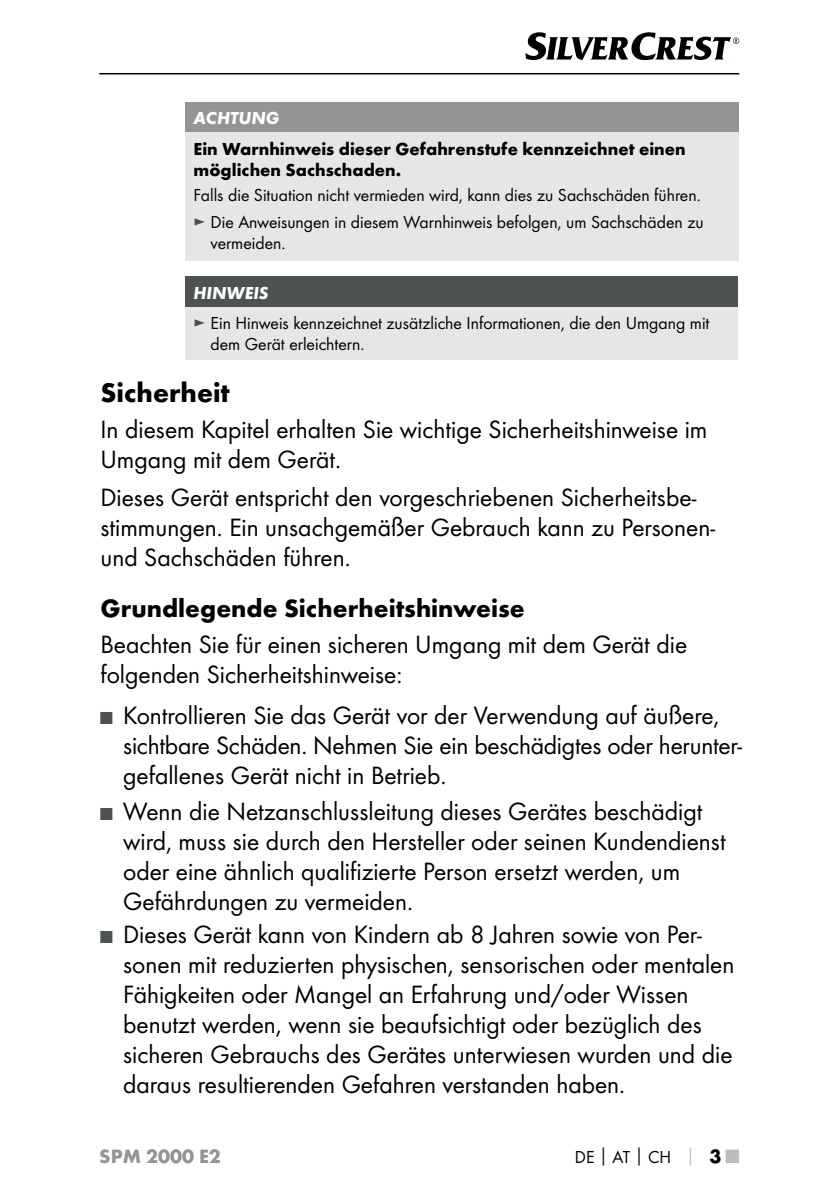
<style>
.page{position:relative;width:840px;height:1191px;background:#fff}
.page>*{position:absolute;margin:0;border:0;box-sizing:border-box;transform-origin:0 0}
.t1{font:700 28px "Futura";color:#040000}
.t2{font:26px/30px "Futura Boo";color:#040000}
.t3{font:700 26px "Futura";color:#040000}
.t4{font:700 20px "Futura";color:#929495}
.t5{font:18px/27.2px "Futura Boo";color:#040000}
.t6{font:700 18px/21.6px "Futura";color:#040000}
.t7{font:italic 700 18px "Futura";color:#fff}
.s1{color:#4f5253}
.s2{font-size:18px;color:#4f5253}
.s3{font-family:"Futura";font-weight:700;color:#bbbdbc}
.s4{font-family:"Futura";font-weight:700;font-size:20px}
.s5{font-family:"Futura";font-weight:700;font-size:20px;color:#bbbdbc}
</style>
<div class="page">
<hr style="left:99px;top:73px;width:639px;height:1px;background:#040000">
<svg style="left:525px;top:32px;width:213px;height:28px"></svg>
<div style="left:185px;top:102px;width:553px;height:30px;background:#929495"></div>
<div style="left:185px;top:132px;width:553px;height:128px;background:#e6e6e5"></div>
<div style="left:185px;top:277px;width:552px;height:30px;background:#4f5253"></div>
<div style="left:185px;top:307px;width:552px;height:52px;background:#e6e6e5"></div>
<p class="t7" style="left:193px;top:112px;width:87px">ACHTUNG</p>
<p class="t6" style="left:193px;top:139px;width:493px">Ein Warnhinweis dieser Gefahrenstufe kennzeichnet einen möglichen Sachschaden.</p>
<p class="t5" style="left:193px;top:182px;width:511px">Falls die Situation nicht vermieden wird, kann dies zu Sachschäden führen. <span class="s1">►</span> Die Anweisungen in diesem Warnhinweis befolgen, um Sachschäden zu</p>
<p class="t5" style="left:210px;top:231px;width:76px">vermeiden.</p>
<p class="t7" style="left:193px;top:287px;width:76px">HINWEIS</p>
<p class="t5" style="left:210px;top:313px;width:500px;line-height:21.6px;text-indent:-17px"><span class="s1">►</span> Ein Hinweis kennzeichnet zusätzliche Informationen, die den Umgang mit dem Gerät erleichtern.</p>
<p class="t1" style="left:100px;top:381px;width:131px">Sicherheit</p>
<p class="t2" style="left:100px;top:415px;width:608px">In diesem Kapitel erhalten Sie wichtige Sicherheitshinweise im<br>Umgang mit dem Gerät.</p>
<p class="t2" style="left:100px;top:484px;width:615px">Dieses Gerät entspricht den vorgeschriebenen Sicherheitsbe&shy;stimmungen. Ein unsachgemäßer Gebrauch kann zu Personen&shy;und Sachschäden führen.</p>
<p class="t3" style="left:100px;top:598px;width:425px">Grundlegende Sicherheitshinweise</p>
<p class="t2" style="left:100px;top:630px;width:588px">Beachten Sie für einen sicheren Umgang mit dem Gerät die folgenden Sicherheitshinweise:</p>
<p class="t2" style="left:123px;top:702px;width:620px;text-indent:-23px"><span class="s2">■</span> Kontrollieren Sie das Gerät vor der Verwendung auf äußere, sichtbare Schäden. Nehmen Sie ein beschädigtes oder herunter&shy;gefallenes Gerät nicht in Betrieb.</p>
<p class="t2" style="left:123px;top:797px;width:603px;text-indent:-23px"><span class="s2">■</span> Wenn die Netzanschlussleitung dieses Gerätes beschädigt wird, muss sie durch den Hersteller oder seinen Kundendienst oder eine ähnlich qualifizierte Person ersetzt werden, um Gefährdungen zu vermeiden.</p>
<p class="t2" style="left:123px;top:921px;width:612px;text-indent:-23px"><span class="s2">■</span> Dieses Gerät kann von Kindern ab 8 Jahren sowie von Per&shy;sonen mit reduzierten physischen, sensorischen oder mentalen Fähigkeiten oder Mangel an Erfahrung und/oder Wissen benutzt werden, wenn sie beaufsichtigt oder bezüglich des sicheren Gebrauchs des Gerätes unterwiesen wurden und die daraus resultierenden Gefahren verstanden haben.</p>
<p class="t4" style="left:99px;top:1148px;width:123px">SPM 2000 E2</p>
<p class="t5" style="left:574px;top:1143px;width:166px">DE│AT│CH <span class="s3">│</span> <span class="s4">3</span> <span class="s5">■</span></p>
</div>
